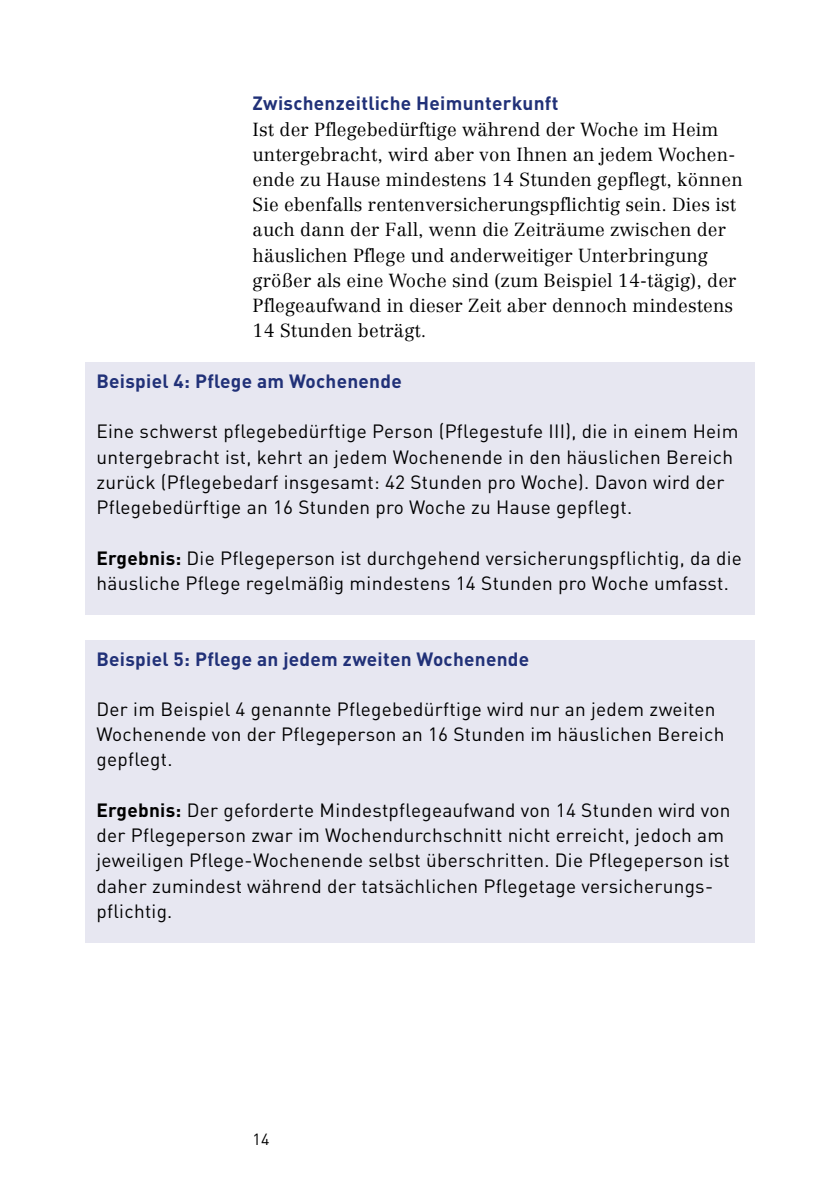
<style>
.page{position:relative;width:840px;height:1191px;background:#fff}
.page>*{position:absolute;margin:0;border:0;box-sizing:border-box;transform-origin:0 0}
.t1{font:19px/25.2px "DIN";letter-spacing:.015em;color:#000}
.t2{font:700 19px "DIN";letter-spacing:.015em;color:#213178}
.t3{font:300 18.6px/25.2px "Centennial";letter-spacing:.01em;color:#000}
.t4{font:16px "DIN";color:#000}
.s1{font-weight:700}
</style>
<div class="page">
<div style="left:85px;top:363px;width:669px;height:252px;background:#e7e7f1"></div>
<div style="left:85px;top:640px;width:669px;height:303px;background:#e7e7f1"></div>
<p class="t2" style="left:252px;top:91px;width:307px">Zwischenzeitliche Heimunterkunft</p>
<p class="t3" style="left:252px;top:116px;width:491px">Ist der Pflegebedürftige während der Woche im Heim untergebracht, wird aber von Ihnen an jedem Wochen&shy;ende zu Hause mindestens 14 Stunden gepflegt, können Sie ebenfalls rentenversicherungspflichtig sein. Dies ist auch dann der Fall, wenn die Zeiträume zwischen der häuslichen Pflege und anderweitiger Unterbringung größer als eine Woche sind (zum Beispiel 14-tägig), der Pflegeaufwand in dieser Zeit aber dennoch mindestens 14 Stunden beträgt.</p>
<p class="t2" style="left:96px;top:368px;width:307px">Beispiel 4: Pflege am Wochenende</p>
<p class="t1" style="left:96px;top:418px;width:643px">Eine schwerst pflegebedürftige Person (Pflegestufe III), die in einem Heim untergebracht ist, kehrt an jedem Wochenende in den häuslichen Bereich zurück (Pflegebedarf insgesamt: 42 Stunden pro Woche). Davon wird der Pflegebedürftige an 16 Stunden pro Woche zu Hause gepflegt.</p>
<p class="t1" style="left:96px;top:545px;width:646px"><span class="s1">Ergebnis:</span> Die Pflegeperson ist durchgehend versicherungspflichtig, da die häusliche Pflege regelmäßig mindestens 14 Stunden pro Woche umfasst.</p>
<p class="t2" style="left:96px;top:646px;width:434px">Beispiel 5: Pflege an jedem zweiten Wochenende</p>
<p class="t1" style="left:96px;top:696px;width:629px">Der im Beispiel 4 genannte Pflegebedürftige wird nur an jedem zweiten<br>Wochenende von der Pflegeperson an 16 Stunden im häuslichen Bereich gepflegt.</p>
<p class="t1" style="left:96px;top:797px;width:635px"><span class="s1">Ergebnis:</span> Der geforderte Mindestpflegeaufwand von 14 Stunden wird von der Pflegeperson zwar im Wochendurchschnitt nicht erreicht, jedoch am jeweiligen Pflege-Wochenende selbst überschritten. Die Pflegeperson ist daher zumindest während der tatsächlichen Pflegetage versicherungs&shy;pflichtig.</p>
<p class="t4" style="left:252px;top:1129px;width:18px">14</p>
</div>
